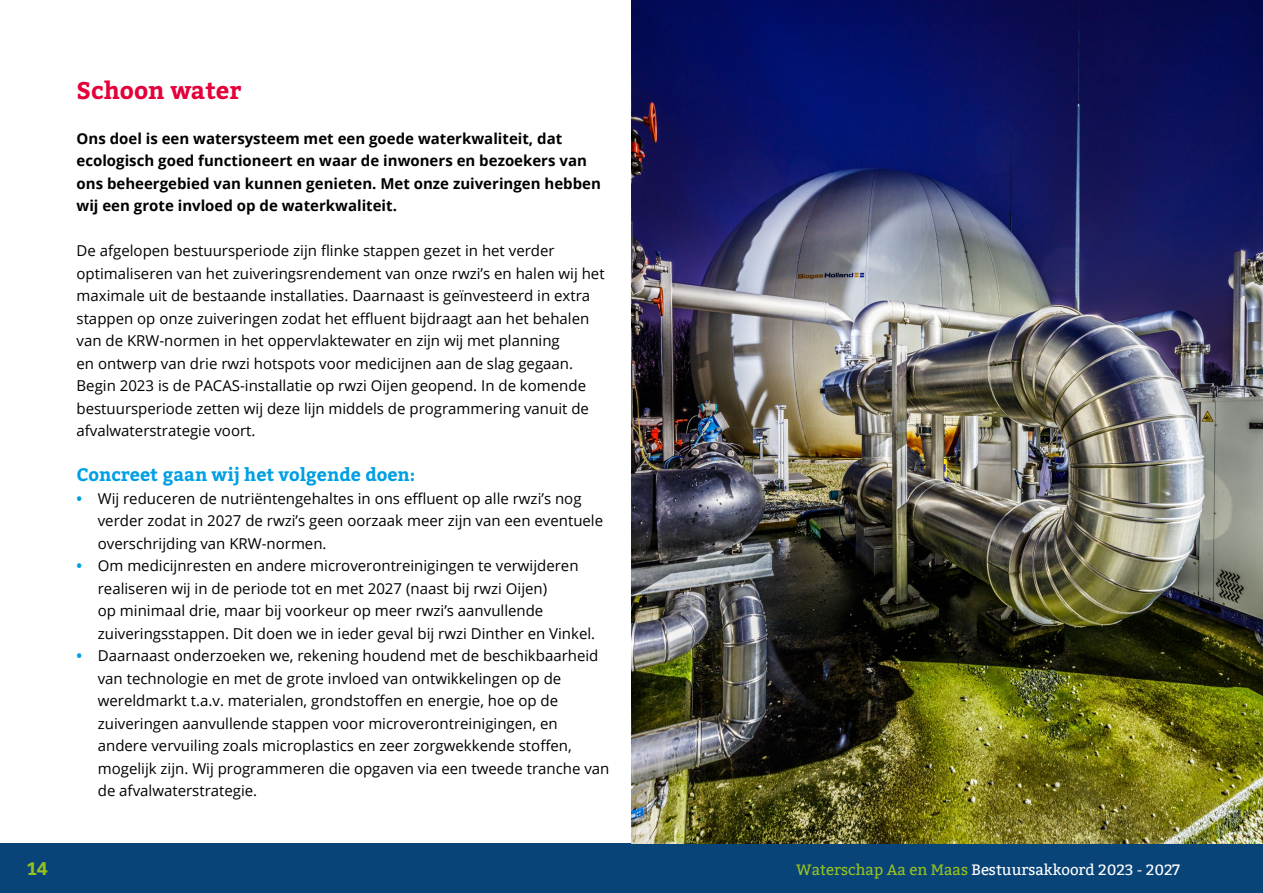
<style>
.page{position:relative;width:1263px;height:893px;background:#fff}
.page>*{position:absolute;margin:0;border:0;box-sizing:border-box;transform-origin:0 0}
.t1{font:700 24px "Bitter";color:#e4003a}
.t2{font:700 18px "Bitter";color:#009fe3}
.t3{font:700 18px "Bitter";color:#95c11f}
.t4{font:15px/22.5px "Open Sans";color:#000}
.Lead{font:700 15px/22.5px "Open Sans";color:#000}
.t5{font:15px "Bitter";color:#fff}
.s1{font-weight:700;color:#009fe3}
.s2{color:#95c11f}
</style>
<div class="page">
<div style="left:0;top:843px;width:1263px;height:50px;background:#094479"></div>
<img style="left:631px;top:0;width:632px;height:843px">
<h2 class="t1" style="left:77px;top:74px;width:166px">Schoon water</h2>
<p class="Lead" style="left:77px;top:126px;width:526px">Ons doel is een watersysteem met een goede waterkwaliteit, dat ecologisch goed functioneert en waar de inwoners en bezoekers van ons beheergebied van kunnen genieten. Met onze zuiveringen hebben wij een grote invloed op de waterkwaliteit.</p>
<p class="t4" style="left:77px;top:239px;width:530px">De afgelopen bestuursperiode zijn flinke stappen gezet in het verder optimaliseren van het zuiveringsrendement van onze rwzi’s en halen wij het maximale uit de bestaande installaties. Daarnaast is geïnvesteerd in extra stappen op onze zuiveringen zodat het effluent bijdraagt aan het behalen van de KRW-normen in het oppervlaktewater en zijn wij met planning<br>en ontwerp van drie rwzi hotspots voor medicijnen aan de slag gegaan.<br>Begin 2023 is de PACAS-installatie op rwzi Oijen geopend. In de komende bestuursperiode zetten wij deze lijn middels de programmering vanuit de afvalwaterstrategie voort.</p>
<h3 class="t2" style="left:77px;top:463px;width:340px">Concreet gaan wij het volgende doen:</h3>
<p class="t4" style="left:98px;top:486px;width:507px;text-indent:-21px"><span class="s1">•</span> Wij reduceren de nutriëntengehaltes in ons effluent op alle rwzi’s nog verder zodat in 2027 de rwzi’s geen oorzaak meer zijn van een eventuele overschrijding van KRW-normen.</p>
<p class="t4" style="left:98px;top:554px;width:499px;text-indent:-21px"><span class="s1">•</span> Om medicijnresten en andere microverontreinigingen te verwijderen realiseren wij in de periode tot en met 2027 (naast bij rwzi Oijen)<br>op minimaal drie, maar bij voorkeur op meer rwzi’s aanvullende zuiveringsstappen. Dit doen we in ieder geval bij rwzi Dinther en Vinkel.</p>
<p class="t4" style="left:98px;top:644px;width:513px;text-indent:-21px"><span class="s1">•</span> Daarnaast onderzoeken we, rekening houdend met de beschikbaarheid van technologie en met de grote invloed van ontwikkelingen op de wereldmarkt t.a.v. materialen, grondstoffen en energie, hoe op de zuiveringen aanvullende stappen voor microverontreinigingen, en andere vervuiling zoals microplastics en zeer zorgwekkende stoffen, mogelijk zijn. Wij programmeren die opgaven via een tweede tranche van de afvalwaterstrategie.</p>
<p class="t3" style="left:27px;top:857px;width:22px">14</p>
<p class="t5" style="left:796px;top:861px;width:385px"><span class="s2">Waterschap Aa en Maas</span> Bestuursakkoord 2023 - 2027</p>
</div>
